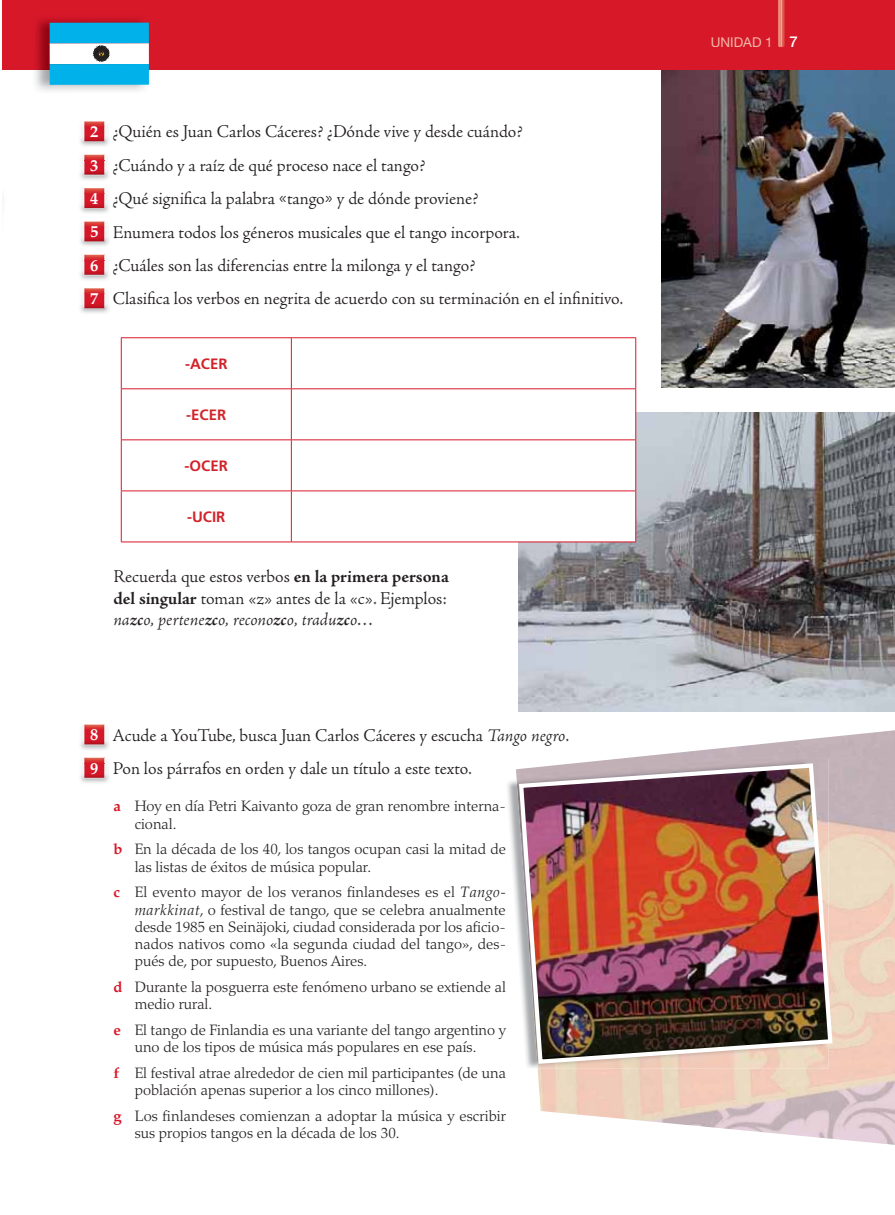
<style>
.page{position:relative;width:895px;height:1215px;background:#fff}
.page>*{position:absolute;margin:0;border:0;box-sizing:border-box;transform-origin:0 0}
.t1{font:300 18px/33.3px "Adobe Jenson Pro";color:#231f20}
.t2{font:300 15px/17.2px "Palatino LT Std";color:#231f20}
.t3{font:700 15px "Frutiger LT Std";color:#d2232a}
.t4{font:13.5px "Helvetica Neue LT Std";color:#f1b8a7}
.s1{font-family:"Palatino LT Std";font-weight:700;font-size:16.5px;color:#fff}
.s2{font-weight:700}
.s3{font-style:italic}
.s4{font-weight:700;font-style:italic}
.s5{font-weight:700;color:#d71829}
.s6{font-weight:500;font-size:15px;color:#fff}
</style>
<div class="page">
<img style="left:518px;top:412px;width:377px;height:299px">
<img style="left:661px;top:69px;width:234px;height:319px">
<div style="left:3px;top:0;width:892px;height:69px;background:#d71829"></div>
<svg style="left:778px;top:0;width:7px;height:47px"></svg>
<img style="left:32px;top:18px;width:117px;height:73px">
<div style="left:50px;top:23px;width:99px;height:20px;background:#00b2e9"></div>
<div style="left:50px;top:43px;width:99px;height:21px;background:#fff"></div>
<div style="left:50px;top:64px;width:99px;height:21px;background:#00b2e9"></div>
<svg style="left:93px;top:46px;width:16px;height:15px"></svg>
<img style="left:538px;top:730px;width:357px;height:415px">
<img style="left:507px;top:780px;width:9px;height:126px">
<img style="left:517px;top:761px;width:318px;height:305px">
<img style="left:80px;top:127px;width:29px;height:186px">
<img style="left:84px;top:127px;width:21px;height:15px">
<img style="left:84px;top:121px;width:21px;height:6px">
<img style="left:80px;top:148px;width:29px;height:1px">
<img style="left:84px;top:160px;width:21px;height:15px">
<img style="left:80px;top:153px;width:29px;height:7px">
<img style="left:80px;top:181px;width:29px;height:1px">
<img style="left:84px;top:193px;width:21px;height:16px">
<img style="left:80px;top:186px;width:29px;height:7px">
<img style="left:80px;top:215px;width:29px;height:1px">
<img style="left:84px;top:227px;width:21px;height:15px">
<img style="left:80px;top:220px;width:29px;height:7px">
<img style="left:80px;top:248px;width:29px;height:1px">
<img style="left:84px;top:260px;width:21px;height:15px">
<img style="left:80px;top:253px;width:29px;height:7px">
<img style="left:80px;top:281px;width:29px;height:1px">
<img style="left:84px;top:294px;width:21px;height:15px">
<img style="left:80px;top:286px;width:29px;height:8px">
<img style="left:80px;top:730px;width:29px;height:53px">
<img style="left:84px;top:730px;width:21px;height:15px">
<img style="left:84px;top:724px;width:22px;height:6px">
<img style="left:80px;top:751px;width:29px;height:1px">
<img style="left:84px;top:763px;width:21px;height:15px">
<img style="left:80px;top:756px;width:29px;height:7px">
<svg style="left:122px;top:338px;width:513px;height:203px"></svg>
<hr style="left:121px;top:338px;width:1px;height:50px;background:#d71829">
<hr style="left:121px;top:337px;width:515px;height:1px;background:#d71829">
<hr style="left:121px;top:389px;width:1px;height:50px;background:#d71829">
<hr style="left:121px;top:388px;width:515px;height:1px;background:#d71829">
<hr style="left:291px;top:389px;width:1px;height:50px;background:#d71829">
<hr style="left:635px;top:389px;width:1px;height:50px;background:#d71829">
<hr style="left:121px;top:440px;width:1px;height:50px;background:#d71829">
<hr style="left:121px;top:491px;width:1px;height:50px;background:#d71829">
<hr style="left:121px;top:439px;width:515px;height:1px;background:#d71829">
<hr style="left:291px;top:440px;width:1px;height:50px;background:#d71829">
<hr style="left:635px;top:440px;width:1px;height:50px;background:#d71829">
<hr style="left:291px;top:491px;width:1px;height:50px;background:#d71829">
<hr style="left:635px;top:491px;width:1px;height:50px;background:#d71829">
<hr style="left:121px;top:490px;width:515px;height:1px;background:#d71829">
<hr style="left:121px;top:541px;width:515px;height:1px;background:#d71829">
<hr style="left:635px;top:338px;width:1px;height:50px;background:#d71829">
<hr style="left:291px;top:338px;width:1px;height:50px;background:#d71829">
<p class="t1" style="left:90px;top:117px;width:535px"><span class="s1">2</span> ¿Quién es Juan Carlos Cáceres? ¿Dónde vive y desde cuándo?<br><span class="s1">3</span> ¿Cuándo y a raíz de qué proceso nace el tango?<br><span class="s1">4</span> ¿Qué significa la palabra «tango» y de dónde proviene?<br><span class="s1">5</span> Enumera todos los géneros musicales que el tango incorpora.<br><span class="s1">6</span> ¿Cuáles son las diferencias entre la milonga y el tango?<br><span class="s1">7</span> Clasifica los verbos en negrita de acuerdo con su terminación en el infinitivo.</p>
<p class="t3" style="left:185px;top:356px;width:44px">-ACER</p>
<p class="t3" style="left:186px;top:407px;width:42px">-ECER</p>
<p class="t3" style="left:185px;top:458px;width:45px">-OCER</p>
<p class="t3" style="left:187px;top:509px;width:40px">-UCIR</p>
<p class="t1" style="left:113px;top:567px;width:337px;line-height:21.6px;text-align:justify">Recuerda que estos verbos <span class="s2">en la primera persona del singular</span> toman «z» antes de la «c». Ejemplos: <span class="s3">na</span><span class="s4">zc</span><span class="s3">o, pertene</span><span class="s4">zc</span><span class="s3">o, recono</span><span class="s4">zc</span><span class="s3">o, tradu</span><span class="s4">zc</span><span class="s3">o…</span></p>
<p class="t1" style="left:90px;top:720px;width:481px"><span class="s1">8</span> Acude a YouTube, busca Juan Carlos Cáceres y escucha <span class="s3">Tango negro</span>.<br><span class="s1">9</span> Pon los párrafos en orden y dale un título a este texto.</p>
<p class="t2" style="left:135px;top:799px;width:373px;text-indent:-21px"><span class="s5">a</span> Hoy en día Petri Kaivanto goza de gran renombre interna&shy;cional.</p>
<p class="t2" style="left:135px;top:842px;width:373px;text-indent:-21px"><span class="s5">b</span> En la década de los 40, los tangos ocupan casi la mitad de las listas de éxitos de música popular.</p>
<p class="t2" style="left:135px;top:885px;width:373px;text-align:justify;text-indent:-21px"><span class="s5">c</span> El evento mayor de los veranos finlandeses es el <span class="s3">Tango&shy;markkinat</span>, o festival de tango, que se celebra anualmente desde 1985 en Seinäjoki, ciudad considerada por los aficio&shy;nados nativos como «la segunda ciudad del tango», des&shy;pués de, por supuesto, Buenos Aires.</p>
<p class="t2" style="left:135px;top:980px;width:373px;text-indent:-21px"><span class="s5">d</span> Durante la posguerra este fenómeno urbano se extiende al medio rural.</p>
<p class="t2" style="left:113px;top:1023px;width:394px;text-align:center"><span class="s5">e</span> El tango de Finlandia es una variante del tango argentino y uno de los tipos de música más populares en ese país.</p>
<p class="t2" style="left:135px;top:1066px;width:373px;text-indent:-21px"><span class="s5">f</span> El festival atrae alrededor de cien mil participantes (de una población apenas superior a los cinco millones).</p>
<p class="t2" style="left:135px;top:1109px;width:373px;text-indent:-21px"><span class="s5">g</span> Los finlandeses comienzan a adoptar la música y escribir sus propios tangos en la década de los 30.</p>
<p class="t4" style="left:711px;top:37px;width:88px">UNIDAD 1 <span class="s6">7</span></p>
</div>
